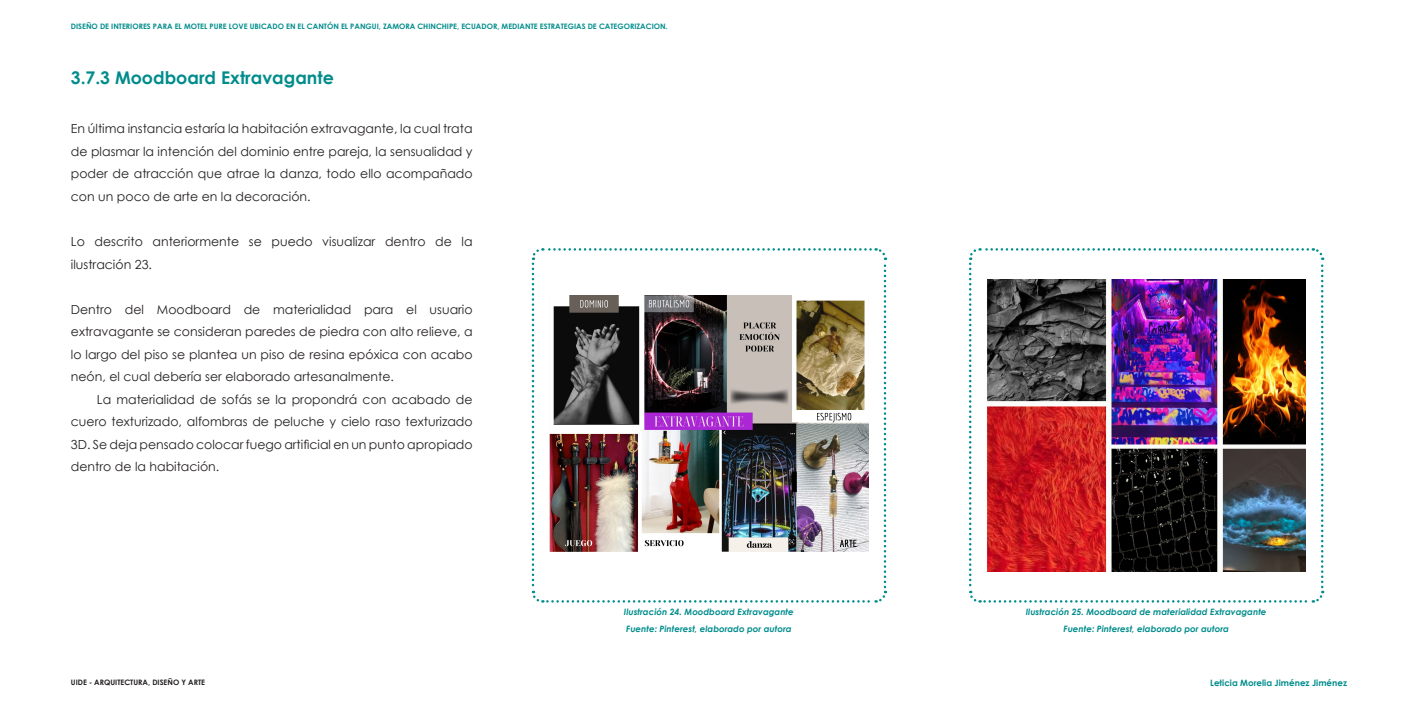
<style>
.page{position:relative;width:1418px;height:709px;background:#fff}
.page>*{position:absolute;margin:0;border:0;box-sizing:border-box;transform-origin:0 0}
.TITULOS_2{font:700 17.5px "Century Gothic";color:#008c8c}
.t1{font:12.5px/22.5px "Century Gothic";color:#231f20;text-align:justify}
.GRAFICOS-IMAGENES-TA{font:italic 700 8.75px "Century Gothic";color:#008c8c}
.t2{font:700 8.75px "Century Gothic";color:#008c8c}
.t3{font:700 7.5px "Century Gothic";color:#008c8c}
.t4{font:700 7.5px "Century Gothic";color:#231f20}
</style>
<div class="page">
<svg style="left:531px;top:248px;width:356px;height:355px"></svg>
<svg style="left:969px;top:248px;width:355px;height:355px"></svg>
<img style="left:549px;top:296px;width:319px;height:255px">
<img style="left:986px;top:279px;width:319px;height:292px">
<p class="t3" style="left:71px;top:21px;width:598px">DISEÑO DE INTERIORES PARA EL MOTEL PURE LOVE UBICADO EN EL CANTÓN EL PANGUI, ZAMORA CHINCHIPE, ECUADOR, MEDIANTE ESTRATEGIAS DE CATEGORIZACION.</p>
<p class="TITULOS_2" style="left:71px;top:64px;width:264px">3.7.3 Moodboard Extravagante</p>
<p class="t1" style="left:71px;top:117px;width:403px">En última instancia estaría la habitación extravagante, la cual trata de plasmar la intención del dominio entre pareja, la sensualidad y poder de atracción que atrae la danza, todo ello acompañado con un poco de arte en la decoración.</p>
<p class="t1" style="left:71px;top:230px;width:403px">Lo descrito anteriormente se puedo visualizar dentro de la ilustración 23.</p>
<p class="t1" style="left:71px;top:297px;width:403px">Dentro del Moodboard de materialidad para el usuario extravagante se consideran paredes de piedra con alto relieve, a lo largo del piso se plantea un piso de resina epóxica con acabo neón, el cual debería ser elaborado artesanalmente.</p>
<p class="t1" style="left:71px;top:387px;width:403px;text-indent:26px">La materialidad de sofás se la propondrá con acabado de cuero texturizado, alfombras de peluche y cielo raso texturizado 3D. Se deja pensado colocar fuego artificial en un punto apropiado dentro de la habitación.</p>
<p class="GRAFICOS-IMAGENES-TA" style="left:624px;top:605px;width:171px">Ilustración 24. Moodboard Extravagante</p>
<p class="GRAFICOS-IMAGENES-TA" style="left:626px;top:622px;width:167px">Fuente: Pinterest, elaborado por autora</p>
<p class="GRAFICOS-IMAGENES-TA" style="left:1025px;top:605px;width:242px">Ilustración 25. Moodboard de materialidad Extravagante</p>
<p class="GRAFICOS-IMAGENES-TA" style="left:1063px;top:622px;width:167px">Fuente: Pinterest, elaborado por autora</p>
<p class="t4" style="left:71px;top:676px;width:136px">UIDE - ARQUITECTURA, DISEÑO Y ARTE</p>
<p class="t2" style="left:1210px;top:676px;width:138px">Leticia Morelia Jiménez Jiménez</p>
</div>
